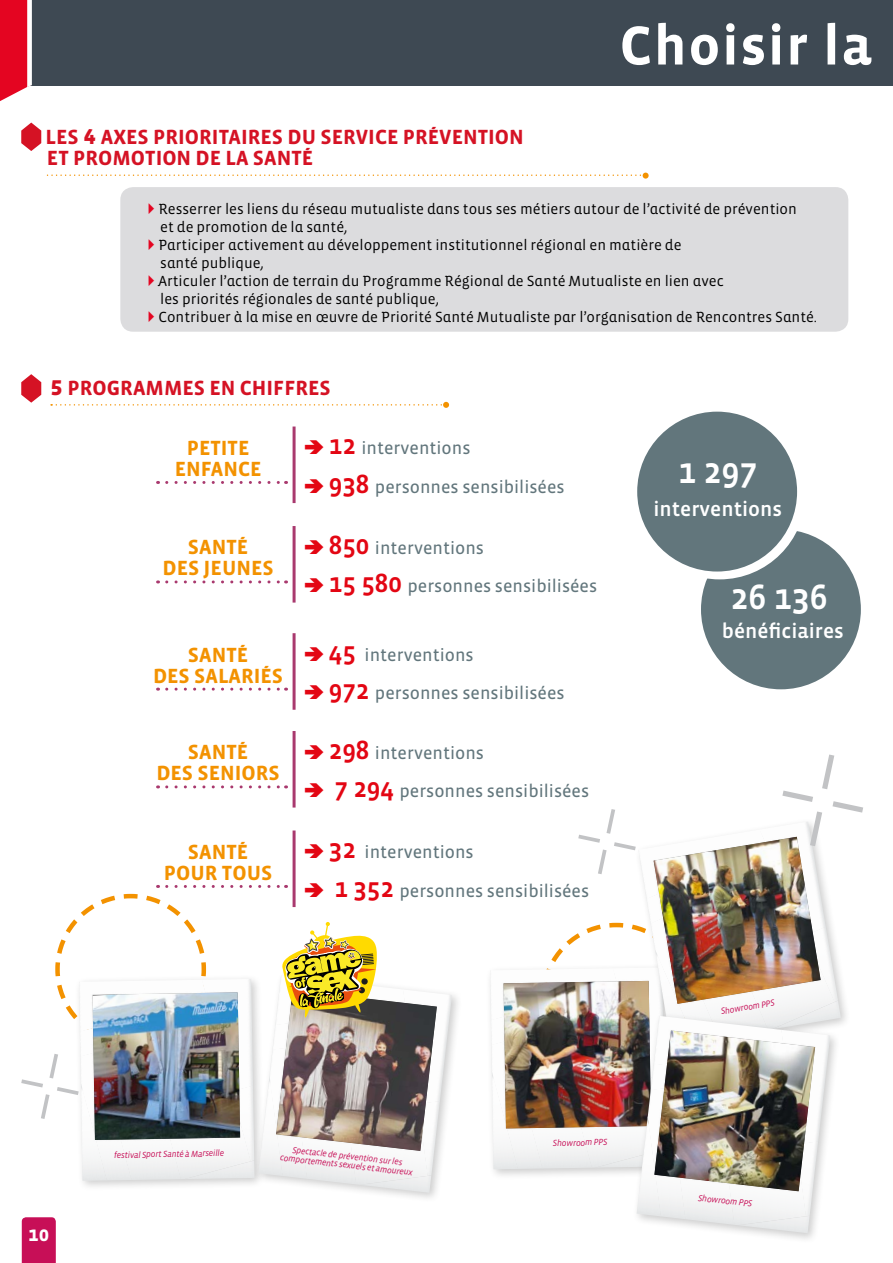
<style>
.page{position:relative;width:893px;height:1263px;background:#fff}
.page>*{position:absolute;margin:0;border:0;box-sizing:border-box;transform-origin:0 0}
.t1{font:700 56.1px "Vista Sans";letter-spacing:.03em;color:#fff}
.t2{font:36px "Vista Sans Med";color:#fff}
.t3{font:21px/21px "Vista Sans SC Bold";color:#d51224}
.t4{font:21px/21px "Vista Sans SC Bold";color:#f39200;text-align:center}
.t5{font:21px "Vista Sans Med";color:#fff}
.t6{font:21px "Vista Sans SC Bold";color:#fff}
.t7{font:18px "Vista Sans Reg";color:#62767c}
.t8{font:15px/18px "Vista Sans Alt";color:#000}
.t9{font:italic 9px/9px "Vista Sans";color:#c70f57;text-align:center;scale:.95 1}
.s1{font-size:27px}
.s2{font-family:"Vista Sans Med";font-size:27px;color:#e30613}
</style>
<div class="page">
<div style="left:120px;top:187px;width:728px;height:145px;background:#dcdcde;border-radius:13px"></div>
<hr style="left:293px;top:426px;width:3px;height:77px;background:#a9396e">
<hr style="left:293px;top:526px;width:3px;height:77px;background:#a9396e">
<hr style="left:293px;top:633px;width:3px;height:77px;background:#a9396e">
<hr style="left:293px;top:731px;width:3px;height:76px;background:#a9396e">
<hr style="left:293px;top:830px;width:3px;height:77px;background:#a9396e">
<svg style="left:167px;top:481px;width:120px;height:3px"></svg>
<svg style="left:167px;top:580px;width:120px;height:3px"></svg>
<svg style="left:167px;top:688px;width:120px;height:3px"></svg>
<svg style="left:167px;top:785px;width:120px;height:3px"></svg>
<div style="left:701px;top:529px;width:160px;height:160px;background:#62767c;border-radius:50%"></div>
<div style="left:634px;top:407px;width:172px;height:172px;background:#fff;border-radius:50%"></div>
<div style="left:637px;top:412px;width:160px;height:159px;background:#62767c;border-radius:50%"></div>
<div style="left:22px;top:1217px;width:34px;height:46px;background:#c70f57"></div>
<div style="left:0;top:0;width:893px;height:85px;background:#3e4953"></div>
<svg style="left:0;top:0;width:32px;height:101px;background:#e8384e"></svg>
<svg style="left:21px;top:123px;width:20px;height:28px"></svg>
<svg style="left:48px;top:173px;width:601px;height:6px"></svg>
<svg style="left:21px;top:374px;width:20px;height:29px"></svg>
<svg style="left:51px;top:402px;width:398px;height:6px"></svg>
<img style="left:490px;top:973px;width:1px;height:47px">
<img style="left:491px;top:1041px;width:1px;height:44px">
<div style="left:74px;top:974px;width:191px;height:218px;background:#000;opacity:.2"></div>
<img style="left:251px;top:1161px;width:3px;height:18px">
<img style="left:80px;top:1151px;width:40px;height:29px">
<img style="left:81px;top:1151px;width:26px;height:30px">
<img style="left:120px;top:1151px;width:61px;height:29px">
<img style="left:251px;top:1151px;width:3px;height:10px">
<img style="left:170px;top:1151px;width:81px;height:28px">
<img style="left:835px;top:1000px;width:6px;height:11px">
<img style="left:822px;top:872px;width:4px;height:54px">
<img style="left:823px;top:926px;width:15px;height:76px">
<img style="left:822px;top:963px;width:13px;height:48px">
<svg style="left:822px;top:754px;width:12px;height:35px"></svg>
<svg style="left:832px;top:801px;width:31px;height:12px"></svg>
<svg style="left:782px;top:790px;width:31px;height:12px"></svg>
<div style="left:632px;top:1011px;width:209px;height:233px;background:#000;opacity:.2"></div>
<img style="left:738px;top:1216px;width:72px;height:17px">
<img style="left:503px;top:809px;width:319px;height:382px">
<img style="left:654px;top:1016px;width:129px;height:14px">
<img style="left:815px;top:1030px;width:15px;height:113px">
<img style="left:651px;top:1063px;width:3px;height:25px">
<img style="left:648px;top:1088px;width:32px;height:131px">
<img style="left:637px;top:1116px;width:24px;height:100px">
<img style="left:680px;top:1191px;width:49px;height:34px">
<img style="left:806px;top:1141px;width:12px;height:75px">
<img style="left:729px;top:1191px;width:77px;height:34px">
<img style="left:654px;top:1030px;width:161px;height:161px">
<div style="left:254px;top:971px;width:209px;height:232px;background:#000;opacity:.2"></div>
<img style="left:360px;top:1176px;width:71px;height:17px">
<img style="left:450px;top:989px;width:2px;height:114px">
<img style="left:269px;top:1151px;width:32px;height:28px">
<img style="left:258px;top:1151px;width:25px;height:25px">
<img style="left:301px;top:1151px;width:49px;height:33px">
<img style="left:428px;top:1151px;width:12px;height:25px">
<img style="left:350px;top:1151px;width:78px;height:34px">
<img style="left:21px;top:882px;width:429px;height:269px">
<h3 class="t3" style="left:46px;top:126px;width:480px">LES <span class="s1">4</span> AXES PRIORITAIRES DU SERVICE PRÉVENTION<br>ET PROMOTION DE LA SANTÉ</h3>
<h1 class="t1" style="left:620px;top:17px;width:254px">Choisir la</h1>
<p class="t8" style="left:159px;top:200px;width:660px">Resserrer les liens du réseau mutualiste dans tous ses métiers autour de l’activité de prévention<br>et de promotion de la santé,<br>Participer activement au développement institutionnel régional en matière de<br>santé publique,<br>Articuler l’action de terrain du Programme Régional de Santé Mutualiste en lien avec<br>les priorités régionales de santé publique,<br>Contribuer à la mise en œuvre de Priorité Santé Mutualiste par l’organisation de Rencontres Santé.</p>
<h3 class="t3" style="left:50px;top:378px;width:282px"><span class="s1">5</span> PROGRAMMES EN CHIFFRES</h3>
<h3 class="t4" style="left:175px;top:438px;width:88px">PETITE<br>ENFANCE</h3>
<p class="t7" style="left:329px;top:439px;width:143px"><span class="s2">12</span> interventions</p>
<p class="t7" style="left:329px;top:477px;width:237px"><span class="s2">938</span> personnes sensibilisées</p>
<h3 class="t4" style="left:162px;top:537px;width:113px">SANTÉ<br>DES JEUNES</h3>
<p class="t7" style="left:329px;top:538px;width:157px"><span class="s2">850</span> interventions</p>
<p class="t7" style="left:329px;top:577px;width:270px"><span class="s2">15 580</span> personnes sensibilisées</p>
<h3 class="t4" style="left:153px;top:644px;width:132px">SANTÉ<br>DES SALARIÉS</h3>
<p class="t7" style="left:329px;top:646px;width:146px"><span class="s2">45</span> interventions</p>
<p class="t7" style="left:329px;top:684px;width:237px"><span class="s2">972</span> personnes sensibilisées</p>
<h3 class="t4" style="left:156px;top:742px;width:125px">SANTÉ<br>DES SENIORS</h3>
<p class="t7" style="left:329px;top:743px;width:157px"><span class="s2">298</span> interventions</p>
<p class="t7" style="left:334px;top:782px;width:256px"><span class="s2">7 294</span> personnes sensibilisées</p>
<h3 class="t4" style="left:164px;top:842px;width:110px">SANTÉ<br>POUR TOUS</h3>
<p class="t7" style="left:329px;top:843px;width:146px"><span class="s2">32</span> interventions</p>
<p class="t7" style="left:334px;top:881px;width:256px"><span class="s2">1 352</span> personnes sensibilisées</p>
<h2 class="t2" style="left:678px;top:453px;width:81px">1 297</h2>
<h3 class="t5" style="left:653px;top:498px;width:130px">interventions</h3>
<h2 class="t2" style="left:730px;top:578px;width:99px">26 136</h2>
<h3 class="t5" style="left:722px;top:620px;width:123px">bénéficiaires</h3>
<p class="t9" style="left:720px;top:1007px;width:59px;rotate:-10deg">Showroom PPS</p>
<h3 class="t6" style="left:28px;top:1223px;width:23px">10</h3>
<p class="t9" style="left:114px;top:1151px;width:117px;rotate:-1deg">festival Sport Santé à Marseille</p>
<p class="t9" style="left:282px;top:1143px;width:142px;rotate:7deg">Spectacle de prévention sur les comportements sexuels et amoureux</p>
<p class="t9" style="left:553px;top:1139px;width:59px;rotate:-1deg">Showroom PPS</p>
<p class="t9" style="left:699px;top:1193px;width:59px;rotate:7deg">Showroom PPS</p>
</div>
